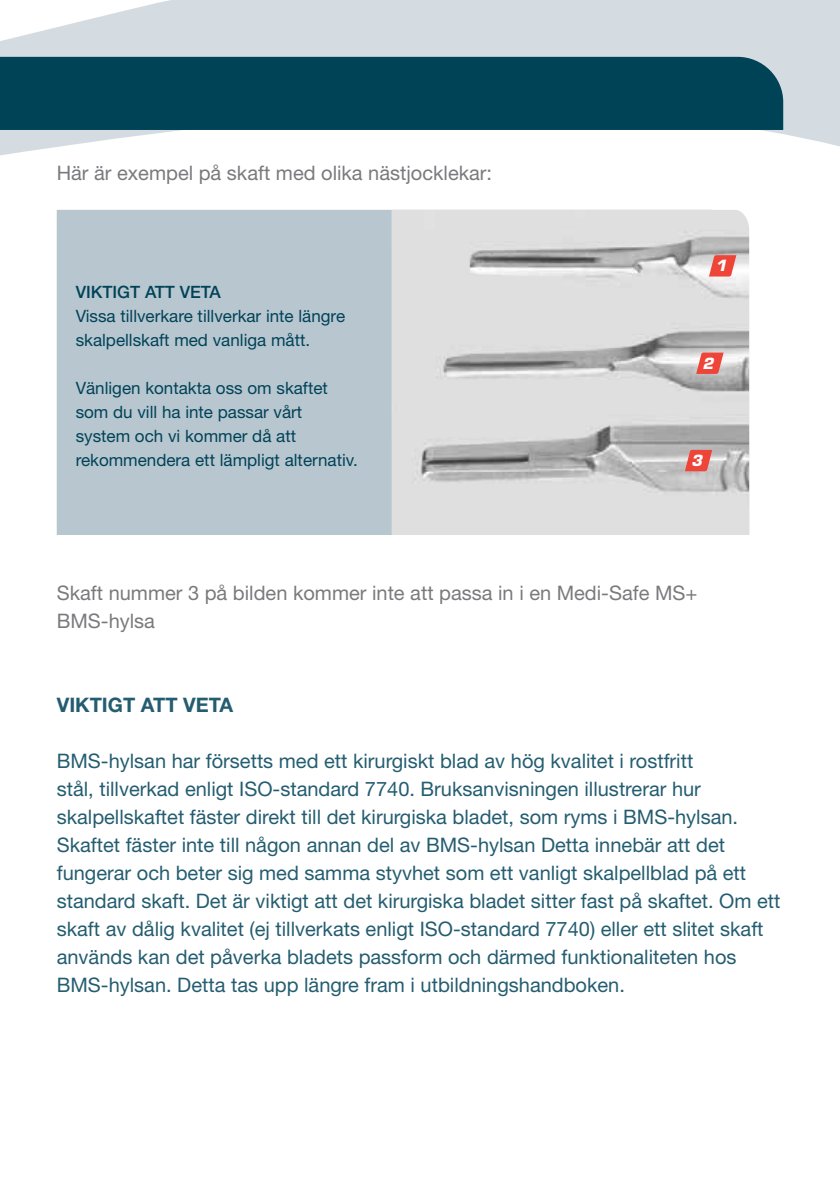
<style>
.page{position:relative;width:840px;height:1191px;background:#fff}
.page>*{position:absolute;margin:0;border:0;box-sizing:border-box;transform-origin:0 0}
.t1{font:20px/28px "Helvetica Neue";color:#245d70}
.t2{font:20px/28px "Helvetica Neue";color:#797a7d}
.t3{font:700 20px "Helvetica Neue";color:#245d70}
.t4{font:17px/24px "Helvetica Neue";color:#004357}
.t5{font:500 17px "Helvetica Neue";color:#004357}
.t6{font:italic 700 15px "Eurostile";color:#fff}
</style>
<div class="page">
<div style="left:57px;top:344px;width:334px;height:191px;background:#b8c6d0"></div>
<img style="left:391px;top:344px;width:357px;height:191px">
<svg style="left:0;top:0;width:839px;height:344px"></svg>
<div style="left:0;top:57px;width:782px;height:73px;background:#004357"></div>
<svg style="left:708px;top:255px;width:28px;height:21px"></svg>
<svg style="left:695px;top:352px;width:28px;height:22px"></svg>
<svg style="left:684px;top:450px;width:27px;height:21px"></svg>
<p class="t2" style="left:57px;top:158px;width:436px">Här är exempel på skaft med olika nästjocklekar:</p>
<p class="t5" style="left:76px;top:282px;width:146px">VIKTIGT ATT VETA</p>
<p class="t4" style="left:76px;top:304px;width:271px">Vissa tillverkare tillverkar inte längre skalpellskaft med vanliga mått.</p>
<p class="t4" style="left:76px;top:376px;width:283px">Vänligen kontakta oss om skaftet som du vill ha inte passar vårt system och vi kommer då att rekommendera ett lämpligt alternativ.</p>
<p class="t6" style="left:715px;top:257px;width:12px">1</p>
<p class="t6" style="left:702px;top:354px;width:12px">2</p>
<p class="t6" style="left:690px;top:451px;width:12px">3</p>
<p class="t2" style="left:57px;top:578px;width:642px">Skaft nummer 3 på bilden kommer inte att passa in i en Medi-Safe MS+<br>BMS-hylsa</p>
<p class="t3" style="left:57px;top:692px;width:178px">VIKTIGT ATT VETA</p>
<p class="t1" style="left:57px;top:746px;width:724px">BMS-hylsan har försetts med ett kirurgiskt blad av hög kvalitet i rostfritt<br>stål, tillverkad enligt ISO-standard 7740. Bruksanvisningen illustrerar hur skalpellskaftet fäster direkt till det kirurgiska bladet, som ryms i BMS-hylsan.<br>Skaftet fäster inte till någon annan del av BMS-hylsan Detta innebär att det fungerar och beter sig med samma styvhet som ett vanligt skalpellblad på ett standard skaft. Det är viktigt att det kirurgiska bladet sitter fast på skaftet. Om ett skaft av dålig kvalitet (ej tillverkats enligt ISO-standard 7740) eller ett slitet skaft används kan det påverka bladets passform och därmed funktionaliteten hos BMS-hylsan. Detta tas upp längre fram i utbildningshandboken.</p>
</div>
